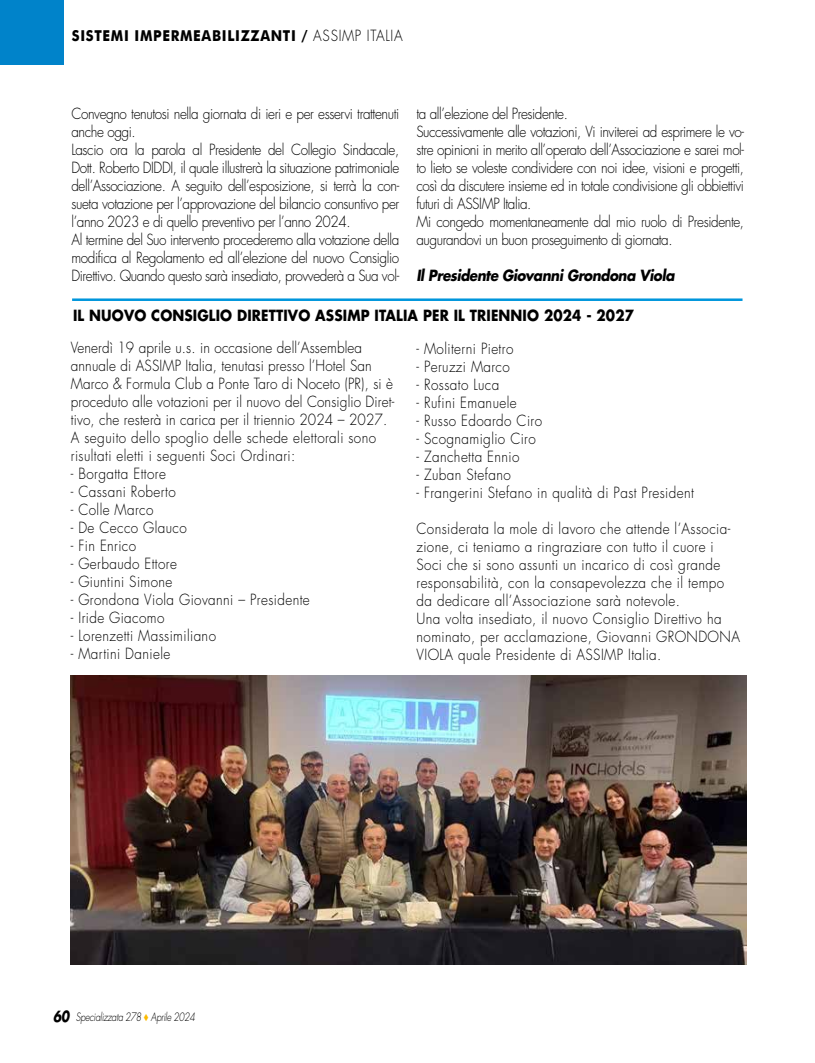
<style>
.page{position:relative;width:815px;height:1063px;background:#fff}
.page>*{position:absolute;margin:0;border:0;box-sizing:border-box;transform-origin:0 0}
.t1{font:300 15px/18px "Futura Std";letter-spacing:-.03em;color:#000;scale:.9 1}
.t2{font:300 15px/18px "Futura Std";letter-spacing:.03em;color:#000;scale:.9 1}
.t3{font:300 15px/18px "Futura Std";letter-spacing:.01em;color:#000;scale:.9 1}
.t4{font:700 15px "Futura Std";letter-spacing:.01em;color:#000;scale:.9 1}
.t5{font:700 15px "Futura";letter-spacing:.05em;color:#000;scale:.9 1}
.t6{font:italic 700 15px "Futura Std";letter-spacing:-.03em;color:#000;scale:.9 1}
.t7{font:italic 300 11.25px "Futura Std";letter-spacing:-.03em;color:#000;scale:.8 1}
.s1{font-family:"Futura Std";font-weight:300}
.s2{font-weight:700;font-size:15px}
.s3{color:#fbba00}
</style>
<div class="page">
<div style="left:0;top:0;width:63px;height:64px;background:#0083ca"></div>
<hr style="left:72px;top:298px;width:671px;height:3px;background:#0096dc">
<img style="left:71px;top:675px;width:675px;height:289px">
<p class="t5" style="left:72px;top:25px;width:369px">SISTEMI IMPERMEABILIZZANTI / <span class="s1">ASSIMP ITALIA</span></p>
<p class="t1" style="left:71px;top:105px;width:366px">Convegno tenutosi nella giornata di ieri e per esservi trattenuti anche oggi.<br>Lascio ora la parola al Presidente del Collegio Sindacale, Dott. Roberto DIDDI, il quale illustrerà la situazione patrimoniale dell’Associazione. A seguito dell’esposizione, si terrà la con&shy;sueta votazione per l’approvazione del bilancio consuntivo per l’anno 2023 e di quello preventivo per l’anno 2024.<br>Al termine del Suo intervento procederemo alla votazione della modifica al Regolamento ed all’elezione del nuovo Consiglio Direttivo. Quando questo sarà insediato, provvederà a Sua vol-</p>
<p class="t1" style="left:416px;top:105px;width:366px">ta all’elezione del Presidente.<br>Successivamente alle votazioni, Vi inviterei ad esprimere le vo&shy;stre opinioni in merito all’operato dell’Associazione e sarei mol&shy;to lieto se voleste condividere con noi idee, visioni e progetti, così da discutere insieme ed in totale condivisione gli obbiettivi futuri di ASSIMP Italia.<br>Mi congedo momentaneamente dal mio ruolo di Presidente, augurandovi un buon proseguimento di giornata.</p>
<p class="t6" style="left:416px;top:265px;width:288px">Il Presidente Giovanni Grondona Viola</p>
<p class="t4" style="left:73px;top:305px;width:625px">IL NUOVO CONSIGLIO DIRETTIVO ASSIMP ITALIA PER IL TRIENNIO 2024 - 2027</p>
<p class="t3" style="left:71px;top:339px;width:361px">Venerdì 19 aprile u.s. in occasione dell’Assemblea annuale di ASSIMP Italia, tenutasi presso l’Hotel San Marco &amp; Formula Club a Ponte Taro di Noceto (PR), si è proceduto alle votazioni per il nuovo del Consiglio Diret&shy;tivo, che resterà in carica per il triennio 2024 – 2027.<br>A seguito dello spoglio delle schede elettorali sono risultati eletti i seguenti Soci Ordinari:</p>
<p class="t2" style="left:71px;top:465px;width:107px">- Borgatta Ettore</p>
<p class="t2" style="left:71px;top:483px;width:118px">- Cassani Roberto</p>
<p class="t2" style="left:71px;top:501px;width:93px">- Colle Marco</p>
<p class="t2" style="left:71px;top:519px;width:130px">- De Cecco Glauco</p>
<p class="t2" style="left:71px;top:537px;width:74px">- Fin Enrico</p>
<p class="t2" style="left:71px;top:555px;width:119px">- Gerbaudo Ettore</p>
<p class="t2" style="left:71px;top:573px;width:114px">- Giuntini Simone</p>
<p class="t2" style="left:71px;top:591px;width:267px">- Grondona Viola Giovanni – Presidente</p>
<p class="t2" style="left:71px;top:609px;width:106px">- Iride Giacomo</p>
<p class="t2" style="left:71px;top:627px;width:163px">- Lorenzetti Massimiliano</p>
<p class="t2" style="left:71px;top:645px;width:112px">- Martini Daniele</p>
<p class="t2" style="left:417px;top:340px;width:109px">- Moliterni Pietro</p>
<p class="t2" style="left:417px;top:358px;width:105px">- Peruzzi Marco</p>
<p class="t2" style="left:417px;top:376px;width:94px">- Rossato Luca</p>
<p class="t2" style="left:417px;top:394px;width:113px">- Rufini Emanuele</p>
<p class="t2" style="left:417px;top:412px;width:141px">- Russo Edoardo Ciro</p>
<p class="t2" style="left:417px;top:430px;width:134px">- Scognamiglio Ciro</p>
<p class="t2" style="left:417px;top:448px;width:116px">- Zanchetta Ennio</p>
<p class="t2" style="left:417px;top:466px;width:106px">- Zuban Stefano</p>
<p class="t2" style="left:417px;top:484px;width:310px">- Frangerini Stefano in qualità di Past President</p>
<p class="t2" style="left:417px;top:520px;width:361px">Considerata la mole di lavoro che attende l’Associa&shy;zione, ci teniamo a ringraziare con tutto il cuore i Soci che si sono assunti un incarico di così grande responsabilità, con la consapevolezza che il tempo da dedicare all’Associazione sarà notevole.<br>Una volta insediato, il nuovo Consiglio Direttivo ha nominato, per acclamazione, Giovanni GRONDONA VIOLA quale Presidente di ASSIMP Italia.</p>
<p class="t7" style="left:53px;top:1010px;width:179px"><span class="s2">60</span> Specializzata 278 <span class="s3">◆</span> Aprile 2024</p>
</div>
